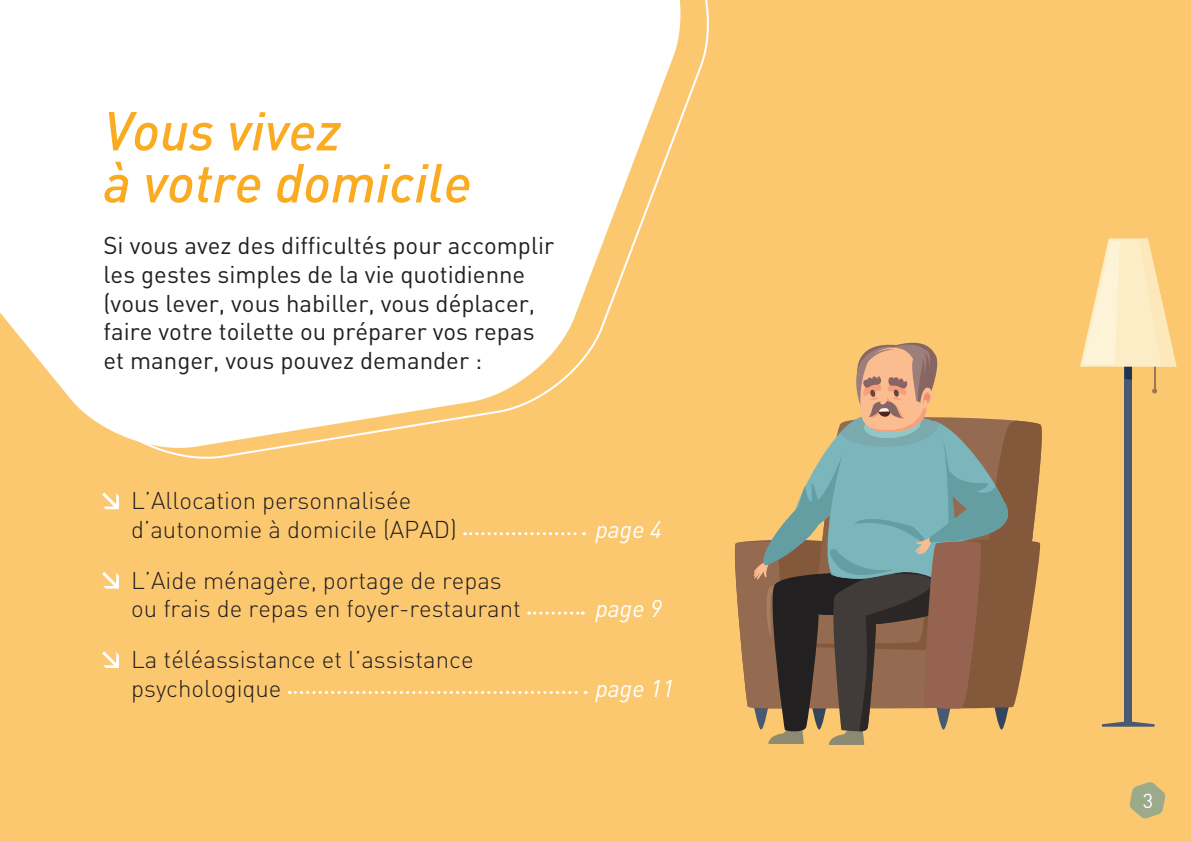
<style>
.page{position:relative;width:1191px;height:842px;background:#fbc870}
.page>*{position:absolute;margin:0;border:0;box-sizing:border-box;transform-origin:0 0}
.t1{font:italic 500 54px/52px "DIN";color:#faab22}
.t2{font:24px/28.8px "DIN";color:#231f20}
.t3{font:300 24px/28.8px "DIN";color:#231f20}
.t4{font:italic 24px "DIN";color:#fff}
.t5{font:20px "DIN";color:#fff}
</style>
<div class="page">
<svg style="left:0;top:0;width:718px;height:463px"></svg>
<svg style="left:735px;top:331px;width:309px;height:414px"></svg>
<svg style="left:1102px;top:721px;width:52px;height:6px"></svg>
<div style="left:1124px;top:299px;width:8px;height:422px;background:#485974"></div>
<hr style="left:1153px;top:357px;width:2px;height:33px;background:#997753">
<svg style="left:1152px;top:388px;width:5px;height:5px"></svg>
<svg style="left:1080px;top:238px;width:96px;height:142px"></svg>
<svg style="left:102px;top:492px;width:17px;height:17px"></svg>
<svg style="left:464px;top:532px;width:120px;height:3px"></svg>
<svg style="left:102px;top:572px;width:17px;height:17px"></svg>
<svg style="left:529px;top:612px;width:54px;height:3px"></svg>
<svg style="left:102px;top:651px;width:17px;height:17px"></svg>
<svg style="left:289px;top:691px;width:297px;height:3px"></svg>
<svg style="left:1129px;top:782px;width:36px;height:37px"></svg>
<h1 class="t1" style="left:103px;top:103px;width:370px">Vous vivez<br>à votre domicile</h1>
<p class="t2" style="left:103px;top:230px;width:452px">Si vous avez des difficultés pour accomplir les gestes simples de la vie quotidienne (vous lever, vous habiller, vous déplacer, faire votre toilette ou préparer vos repas et manger, vous pouvez demander :</p>
<p class="t3" style="left:131px;top:486px;width:327px">L’Allocation personnalisée d’autonomie à domicile (APAD)</p>
<p class="t3" style="left:131px;top:565px;width:391px">L’Aide ménagère, portage de repas ou frais de repas en foyer-restaurant</p>
<p class="t3" style="left:131px;top:645px;width:344px">La téléassistance et l’assistance psychologique</p>
<p class="t4" style="left:595px;top:514px;width:68px">page 4</p>
<p class="t4" style="left:595px;top:594px;width:68px">page 9</p>
<p class="t4" style="left:595px;top:673px;width:80px">page 11</p>
<p class="t5" style="left:1142px;top:788px;width:12px">3</p>
</div>
